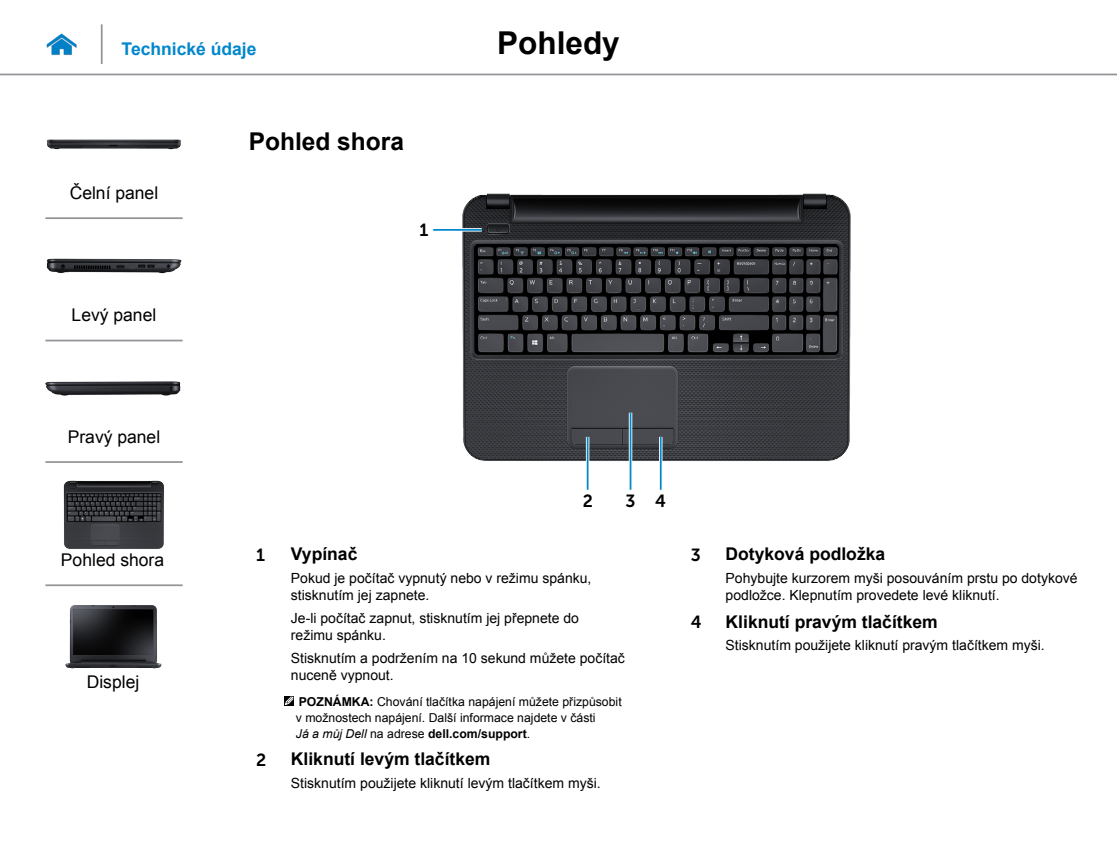
<style>
.page{position:relative;width:1117px;height:844px;background:#fff}
.page>*{position:absolute;margin:0;border:0;box-sizing:border-box;transform-origin:0 0}
.t1{font:700 31.5px "Arial";color:#000}
.Head2{font:700 24.5px "Arial";color:#000}
.Callout_Head{font:700 17.5px "Arial";color:#000}
.t2{font:17.5px "Arial";color:#000}
.t3{font:700 17.5px "Arial";color:#0087cc}
.Callout-L{font:17.5px "Museo Sans For Dell 700";color:#000}
.Callout_description{font:14px/17.5px "Arial";color:#000}
.Note{font:12.25px/15.8px "Arial";color:#000}
.s1{font-weight:700}
.s2{font-style:italic}
</style>
<div class="page">
<hr style="left:0;top:74px;width:1116px;height:1px;background:#939598">
<img style="left:46px;top:33px;width:31px;height:23px">
<svg style="left:284px;top:696px;width:9px;height:9px"></svg>
<svg style="left:285px;top:696px;width:8px;height:8px"></svg>
<img style="left:462px;top:193px;width:389px;height:268px">
<svg style="left:628px;top:412px;width:4px;height:77px"></svg>
<hr style="left:629px;top:412px;width:2px;height:77px;background:#0087cc">
<svg style="left:658px;top:437px;width:4px;height:52px"></svg>
<hr style="left:659px;top:437px;width:2px;height:52px;background:#0087cc">
<svg style="left:585px;top:437px;width:4px;height:52px"></svg>
<hr style="left:586px;top:437px;width:2px;height:52px;background:#0087cc">
<hr style="left:433px;top:228px;width:48px;height:3px;background:#fff">
<hr style="left:433px;top:229px;width:48px;height:2px;background:#0087cc">
<hr style="left:101px;top:24px;width:2px;height:40px;background:#939598">
<img style="left:46px;top:139px;width:135px;height:11px">
<img style="left:46px;top:258px;width:136px;height:16px">
<img style="left:45px;top:381px;width:136px;height:15px">
<img style="left:64px;top:480px;width:100px;height:69px">
<img style="left:65px;top:605px;width:97px;height:64px">
<hr style="left:45px;top:217px;width:138px;height:2px;background:#939598">
<hr style="left:45px;top:339px;width:138px;height:2px;background:#939598">
<hr style="left:45px;top:461px;width:138px;height:2px;background:#939598">
<hr style="left:45px;top:584px;width:138px;height:2px;background:#939598">
<p class="t3" style="left:122px;top:37px;width:136px">Technické údaje</p>
<h1 class="t1" style="left:497px;top:22px;width:124px">Pohledy</h1>
<p class="t2" style="left:70px;top:181px;width:90px">Čelní panel</p>
<p class="t2" style="left:72px;top:303px;width:86px">Levý panel</p>
<p class="Head2" style="left:249px;top:125px;width:157px">Pohled shora</p>
<p class="Callout-L" style="left:419px;top:220px;width:10px">1</p>
<p class="t2" style="left:68px;top:425px;width:94px">Pravý panel</p>
<p class="t2" style="left:61px;top:548px;width:105px">Pohled shora</p>
<p class="t2" style="left:87px;top:670px;width:54px">Displej</p>
<p class="Callout-L" style="left:582px;top:491px;width:12px">2</p>
<p class="Callout-L" style="left:625px;top:491px;width:12px">3</p>
<p class="Callout-L" style="left:655px;top:491px;width:12px">4</p>
<p class="Callout-L" style="left:256px;top:544px;width:10px">1</p>
<p class="Callout_Head" style="left:291px;top:542px;width:68px">Vypínač</p>
<p class="Callout_description" style="left:291px;top:569px;width:302px">Pokud je počítač vypnutý nebo v režimu spánku, stisknutím jej zapnete.</p>
<p class="Callout_description" style="left:291px;top:609px;width:289px">Je-li počítač zapnut, stisknutím jej přepnete do režimu spánku.</p>
<p class="Callout_description" style="left:291px;top:649px;width:335px">Stisknutím a podržením na 10 sekund můžete počítač nuceně vypnout.</p>
<p class="Note" style="left:296px;top:693px;width:327px"><span class="s1">POZNÁMKA:</span> Chování tlačítka napájení můžete přizpůsobit v možnostech napájení. Další informace najdete v části<br><span class="s2">Já a můj Dell</span> na adrese <span class="s1">dell.com/support</span>.</p>
<p class="Callout-L" style="left:256px;top:749px;width:12px">2</p>
<p class="Callout_Head" style="left:291px;top:747px;width:201px">Kliknutí levým tlačítkem</p>
<p class="Callout_description" style="left:291px;top:774px;width:311px">Stisknutím použijete kliknutí levým tlačítkem myši.</p>
<p class="Callout-L" style="left:690px;top:544px;width:12px">3</p>
<p class="Callout_Head" style="left:725px;top:542px;width:161px">Dotyková podložka</p>
<p class="Callout_description" style="left:725px;top:569px;width:353px">Pohybujte kurzorem myši posouváním prstu po dotykové podložce. Klepnutím provedete levé kliknutí.</p>
<p class="Callout-L" style="left:690px;top:612px;width:12px">4</p>
<p class="Callout_Head" style="left:725px;top:610px;width:214px">Kliknutí pravým tlačítkem</p>
<p class="Callout_description" style="left:725px;top:636px;width:320px">Stisknutím použijete kliknutí pravým tlačítkem myši.</p>
</div>
